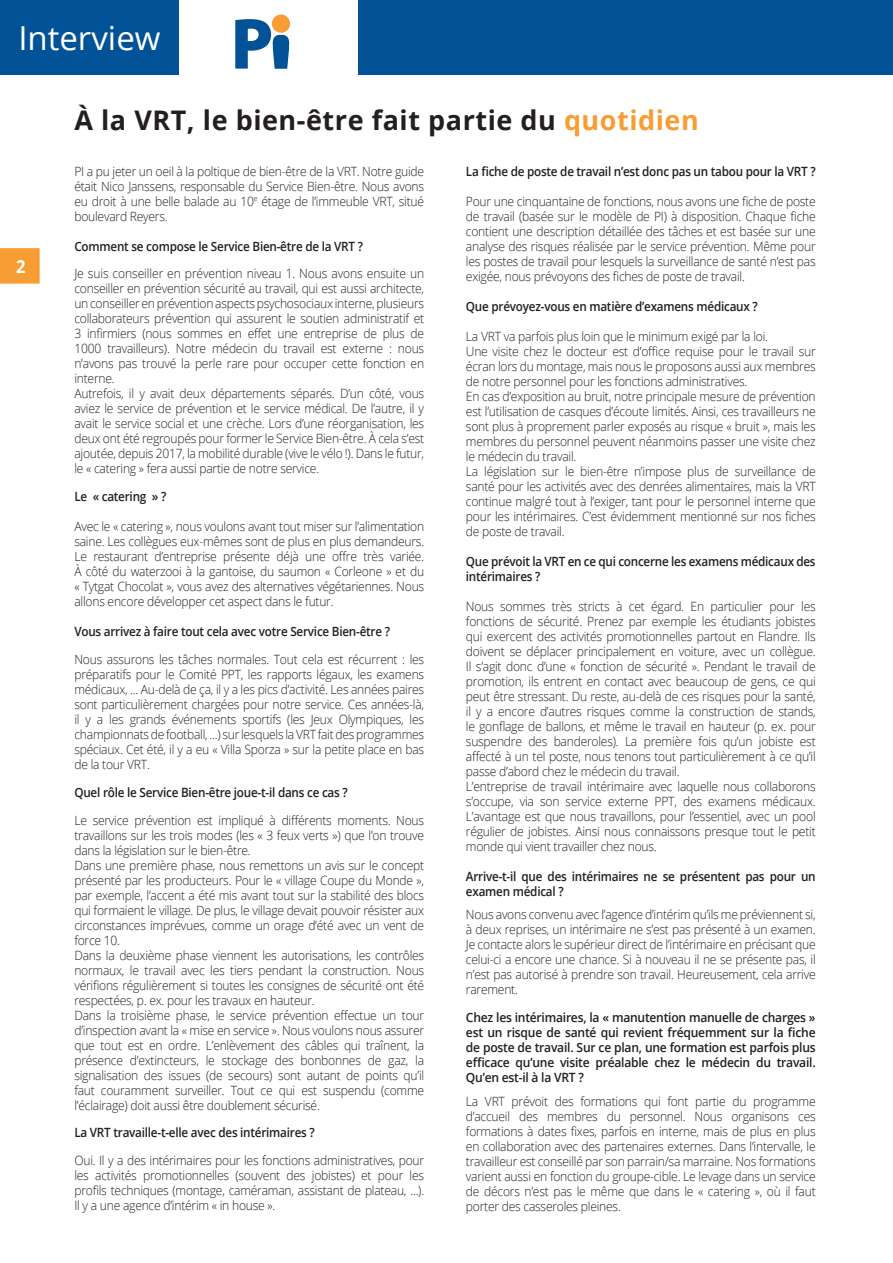
<style>
.page{position:relative;width:893px;height:1263px;background:#fff}
.page>*{position:absolute;margin:0;border:0;box-sizing:border-box;transform-origin:0 0}
.t1{font:33px "Open Sans";color:#fff}
.Subtitel{font:700 27px "Open Sans";letter-spacing:.02em;color:#231f20}
.t2{font:700 18px "Open Sans";color:#fff;scale:.91 1}
.Body{font:300 12.75px/15px "Open Sans";letter-spacing:-.02em;color:#231f20;text-align:justify;scale:.95 1}
.Body-2{font:600 12.75px/15px "Open Sans";letter-spacing:-.02em;color:#231f20;scale:.92 1}
.Body-3{font:600 12.75px/15px "Open Sans";letter-spacing:-.02em;color:#231f20;text-align:justify;scale:.95 1}
.s1{color:#f89d33}
</style>
<div class="page">
<hr style="left:892px;top:827px;width:1px;height:436px;background:#015296">
<div style="left:358px;top:0;width:535px;height:76px;background:#015296"></div>
<div style="left:0;top:0;width:179px;height:76px;background:#015296"></div>
<div style="left:272px;top:15px;width:18px;height:18px;background:#f89d33;border-radius:50%"></div>
<svg style="left:235px;top:19px;width:54px;height:50px"></svg>
<svg style="left:0;top:248px;width:40px;height:36px"></svg>
<hr style="left:0;top:75px;width:893px;height:2px;background:#fff">
<p class="t1" style="left:18px;top:16px;width:144px">Interview</p>
<p class="t2" style="left:16px;top:254px;width:12px">2</p>
<p class="Subtitel" style="left:74px;top:101px;width:626px">À la VRT, le bien-être fait partie du <span class="s1">quotidien</span></p>
<p class="Body" style="left:74px;top:163px;width:370px">PI a pu jeter un oeil à la poltique de bien-être de la VRT. Notre guide était Nico Janssens, responsable du Service Bien-être. Nous avons eu droit à une belle balade au 10<sup>e</sup> étage de l’immeuble VRT, situé boulevard Reyers.</p>
<p class="Body-2" style="left:74px;top:238px;width:315px">Comment se compose le Service Bien-être de la VRT ?</p>
<p class="Body" style="left:74px;top:266px;width:370px">Je suis conseiller en prévention niveau 1. Nous avons ensuite un conseiller en prévention sécurité au travail, qui est aussi architecte, un conseiller en prévention aspects psychosociaux interne, plusieurs collaborateurs prévention qui assurent le soutien administratif et 3 infirmiers (nous sommes en effet une entreprise de plus de 1000 travailleurs). Notre médecin du travail est externe : nous n’avons pas trouvé la perle rare pour occuper cette fonction en interne.</p>
<p class="Body" style="left:74px;top:386px;width:370px">Autrefois, il y avait deux départements séparés. D’un côté, vous aviez le service de prévention et le service médical. De l’autre, il y avait le service social et une crèche. Lors d’une réorganisation, les deux ont été regroupés pour former le Service Bien-être. À cela s’est ajoutée, depuis 2017, la mobilité durable (vive le vélo !). Dans le futur, le « catering » fera aussi partie de notre service.</p>
<p class="Body-2" style="left:74px;top:489px;width:102px">Le « catering » ?</p>
<p class="Body" style="left:74px;top:519px;width:370px">Avec le « catering », nous voulons avant tout miser sur l’alimentation saine. Les collègues eux-mêmes sont de plus en plus demandeurs.<br>Le restaurant d’entreprise présente déjà une offre très variée.<br>À côté du waterzooi à la gantoise, du saumon « Corleone » et du « Tytgat Chocolat », vous avez des alternatives végétariennes. Nous allons encore développer cet aspect dans le futur.</p>
<p class="Body-2" style="left:74px;top:624px;width:345px">Vous arrivez à faire tout cela avec votre Service Bien-être ?</p>
<p class="Body" style="left:74px;top:651px;width:370px">Nous assurons les tâches normales. Tout cela est récurrent : les préparatifs pour le Comité PPT, les rapports légaux, les examens médicaux, ... Au-delà de ça, il y a les pics d’activité. Les années paires sont particulièrement chargées pour notre service. Ces années-là, il y a les grands événements sportifs (les Jeux Olympiques, les championnats de football, ...) sur lesquels la VRT fait des programmes spéciaux. Cet été, il y a eu « Villa Sporza » sur la petite place en bas de la tour VRT.</p>
<p class="Body-2" style="left:74px;top:784px;width:299px">Quel rôle le Service Bien-être joue-t-il dans ce cas ?</p>
<p class="Body" style="left:74px;top:812px;width:370px">Le service prévention est impliqué à différents moments. Nous travaillons sur les trois modes (les « 3 feux verts ») que l’on trouve dans la législation sur le bien-être.</p>
<p class="Body" style="left:74px;top:857px;width:370px">Dans une première phase, nous remettons un avis sur le concept présenté par les producteurs. Pour le « village Coupe du Monde », par exemple, l’accent a été mis avant tout sur la stabilité des blocs qui formaient le village. De plus, le village devait pouvoir résister aux circonstances imprévues, comme un orage d’été avec un vent de force 10.</p>
<p class="Body" style="left:74px;top:947px;width:370px">Dans la deuxième phase viennent les autorisations, les contrôles normaux, le travail avec les tiers pendant la construction. Nous vérifions régulièrement si toutes les consignes de sécurité ont été respectées, p. ex. pour les travaux en hauteur.</p>
<p class="Body" style="left:74px;top:1007px;width:370px">Dans la troisième phase, le service prévention effectue un tour d’inspection avant la « mise en service ». Nous voulons nous assurer que tout est en ordre. L’enlèvement des câbles qui traînent, la présence d’extincteurs, le stockage des bonbonnes de gaz, la signalisation des issues (de secours) sont autant de points qu’il faut couramment surveiller. Tout ce qui est suspendu (comme l’éclairage) doit aussi être doublement sécurisé.</p>
<p class="Body-2" style="left:74px;top:1125px;width:263px">La VRT travaille-t-elle avec des intérimaires ?</p>
<p class="Body" style="left:74px;top:1152px;width:370px">Oui. Il y a des intérimaires pour les fonctions administratives, pour les activités promotionnelles (souvent des jobistes) et pour les profils techniques (montage, caméraman, assistant de plateau, ...).<br>Il y a une agence d’intérim « in house ».</p>
<p class="Body-2" style="left:466px;top:163px;width:382px">La fiche de poste de travail n’est donc pas un tabou pour la VRT ?</p>
<p class="Body" style="left:466px;top:193px;width:370px">Pour une cinquantaine de fonctions, nous avons une fiche de poste de travail (basée sur le modèle de PI) à disposition. Chaque fiche contient une description détaillée des tâches et est basée sur une analyse des risques réalisée par le service prévention. Même pour les postes de travail pour lesquels la surveillance de santé n’est pas exigée, nous prévoyons des fiches de poste de travail.</p>
<p class="Body-2" style="left:466px;top:298px;width:319px">Que prévoyez-vous en matière d’examens médicaux ?</p>
<p class="Body" style="left:466px;top:328px;width:320px">La VRT va parfois plus loin que le minimum exigé par la loi.</p>
<p class="Body" style="left:466px;top:343px;width:370px">Une visite chez le docteur est d’office requise pour le travail sur écran lors du montage, mais nous le proposons aussi aux membres de notre personnel pour les fonctions administratives.</p>
<p class="Body" style="left:466px;top:388px;width:370px">En cas d’exposition au bruit, notre principale mesure de prévention est l’utilisation de casques d’écoute limités. Ainsi, ces travailleurs ne sont plus à proprement parler exposés au risque « bruit », mais les membres du personnel peuvent néanmoins passer une visite chez le médecin du travail.</p>
<p class="Body" style="left:466px;top:463px;width:370px">La législation sur le bien-être n’impose plus de surveillance de santé pour les activités avec des denrées alimentaires, mais la VRT continue malgré tout à l’exiger, tant pour le personnel interne que pour les intérimaires. C’est évidemment mentionné sur nos fiches de poste de travail.</p>
<p class="Body-2" style="left:466px;top:553px;width:382px">Que prévoit la VRT en ce qui concerne les examens médicaux des intérimaires ?</p>
<p class="Body" style="left:466px;top:598px;width:370px">Nous sommes très stricts à cet égard. En particulier pour les fonctions de sécurité. Prenez par exemple les étudiants jobistes qui exercent des activités promotionnelles partout en Flandre. Ils doivent se déplacer principalement en voiture, avec un collègue.<br>Il s’agit donc d’une « fonction de sécurité ». Pendant le travail de promotion, ils entrent en contact avec beaucoup de gens, ce qui peut être stressant. Du reste, au-delà de ces risques pour la santé, il y a encore d’autres risques comme la construction de stands, le gonflage de ballons, et même le travail en hauteur (p. ex. pour suspendre des banderoles). La première fois qu’un jobiste est affecté à un tel poste, nous tenons tout particulièrement à ce qu’il passe d’abord chez le médecin du travail.</p>
<p class="Body" style="left:466px;top:778px;width:370px">L’entreprise de travail intérimaire avec laquelle nous collaborons s’occupe, via son service externe PPT, des examens médicaux.<br>L’avantage est que nous travaillons, pour l’essentiel, avec un pool régulier de jobistes. Ainsi nous connaissons presque tout le petit monde qui vient travailler chez nous.</p>
<p class="Body-2" style="left:466px;top:868px;width:382px">Arrive-t-il que des intérimaires ne se présentent pas pour un examen médical ?</p>
<p class="Body" style="left:466px;top:907px;width:370px">Nous avons convenu avec l’agence d’intérim qu’ils me préviennent si, à deux reprises, un intérimaire ne s’est pas présenté à un examen.<br>Je contacte alors le supérieur direct de l’intérimaire en précisant que celui-ci a encore une chance. Si à nouveau il ne se présente pas, il n’est pas autorisé à prendre son travail. Heureusement, cela arrive rarement.</p>
<p class="Body-3" style="left:466px;top:1010px;width:370px">Chez les intérimaires, la « manutention manuelle de charges » est un risque de santé qui revient fréquemment sur la fiche de poste de travail. Sur ce plan, une formation est parfois plus efficace qu’une visite préalable chez le médecin du travail.<br>Qu’en est-il à la VRT ?</p>
<p class="Body" style="left:466px;top:1093px;width:370px">La VRT prévoit des formations qui font partie du programme d’accueil des membres du personnel. Nous organisons ces formations à dates fixes, parfois en interne, mais de plus en plus en collaboration avec des partenaires externes. Dans l’intervalle, le travailleur est conseillé par son parrain/sa marraine. Nos formations varient aussi en fonction du groupe-cible. Le levage dans un service de décors n’est pas le même que dans le « catering », où il faut porter des casseroles pleines.</p>
</div>
